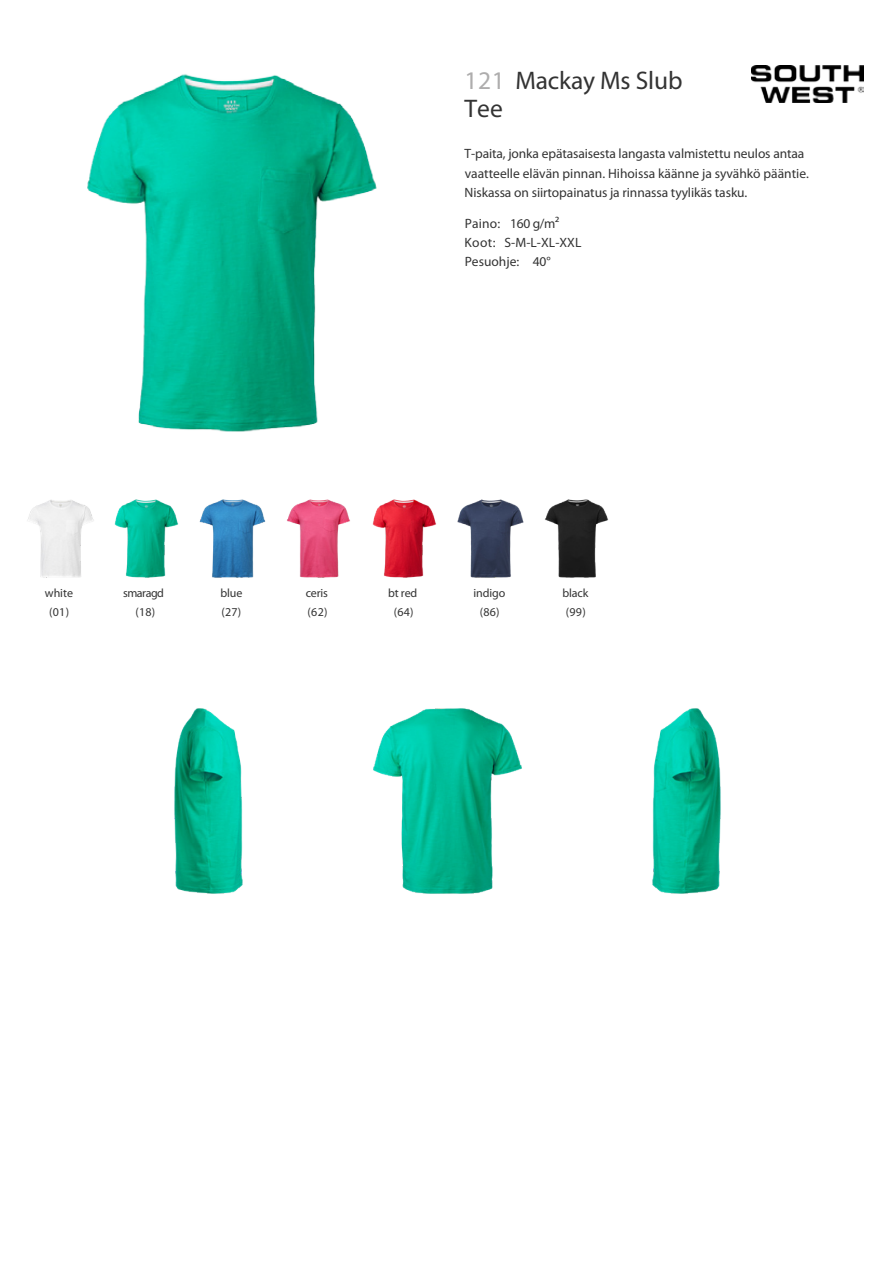
<style>
.page{position:relative;width:893px;height:1263px;background:#fff}
.page>*{position:absolute;margin:0;border:0;box-sizing:border-box;transform-origin:0 0}
.t1{font:700 25.5px/27.9px "Open Sans";letter-spacing:-.005em;color:#333}
.t2{font:13.5px/19.4px "Open Sans";letter-spacing:-.005em;color:#333}
.t3{font:12px/19.4px "Open Sans";letter-spacing:-.005em;color:#333;text-align:center}
.t4{font:12px/19.4px "Open Sans";letter-spacing:-.04em;color:#333;text-align:center}
.s1{color:#aeadad}
.s2{font-weight:700}
</style>
<div class="page">
<img style="left:27px;top:499px;width:582px;height:79px">
<img style="left:87px;top:74px;width:290px;height:358px">
<img style="left:751px;top:65px;width:113px;height:38px">
<img style="left:174px;top:708px;width:69px;height:186px">
<img style="left:373px;top:708px;width:149px;height:186px">
<img style="left:652px;top:708px;width:69px;height:186px">
<h1 class="t1" style="left:465px;top:66px;width:219px"><span class="s1">121</span> Mackay Ms Slub<br>Tee</h1>
<p class="t2" style="left:464px;top:144px;width:346px">T-paita, jonka epätasaisesta langasta valmistettu neulos antaa vaatteelle elävän pinnan. Hihoissa käänne ja syvähkö pääntie.<br>Niskassa on siirtopainatus ja rinnassa tyylikäs tasku.</p>
<p class="t2" style="left:464px;top:213px;width:118px"><span class="s2">Paino:</span> 160 g/m2<br><span class="s2">Koot:</span> S-M-L-XL-XXL<br><span class="s2">Pesuohje:</span> 40°</p>
<p class="t3" style="left:45px;top:583px;width:30px">white (01)</p>
<p class="t4" style="left:123px;top:583px;width:42px">smaragd (18)</p>
<p class="t3" style="left:220px;top:583px;width:24px;text-align:left">blue (27)</p>
<p class="t3" style="left:306px;top:583px;width:23px;text-align:left">ceris (62)</p>
<p class="t3" style="left:388px;top:583px;width:31px">bt red (64)</p>
<p class="t3" style="left:473px;top:583px;width:34px">indigo (86)</p>
<p class="t3" style="left:562px;top:583px;width:27px;text-align:left">black (99)</p>
</div>
